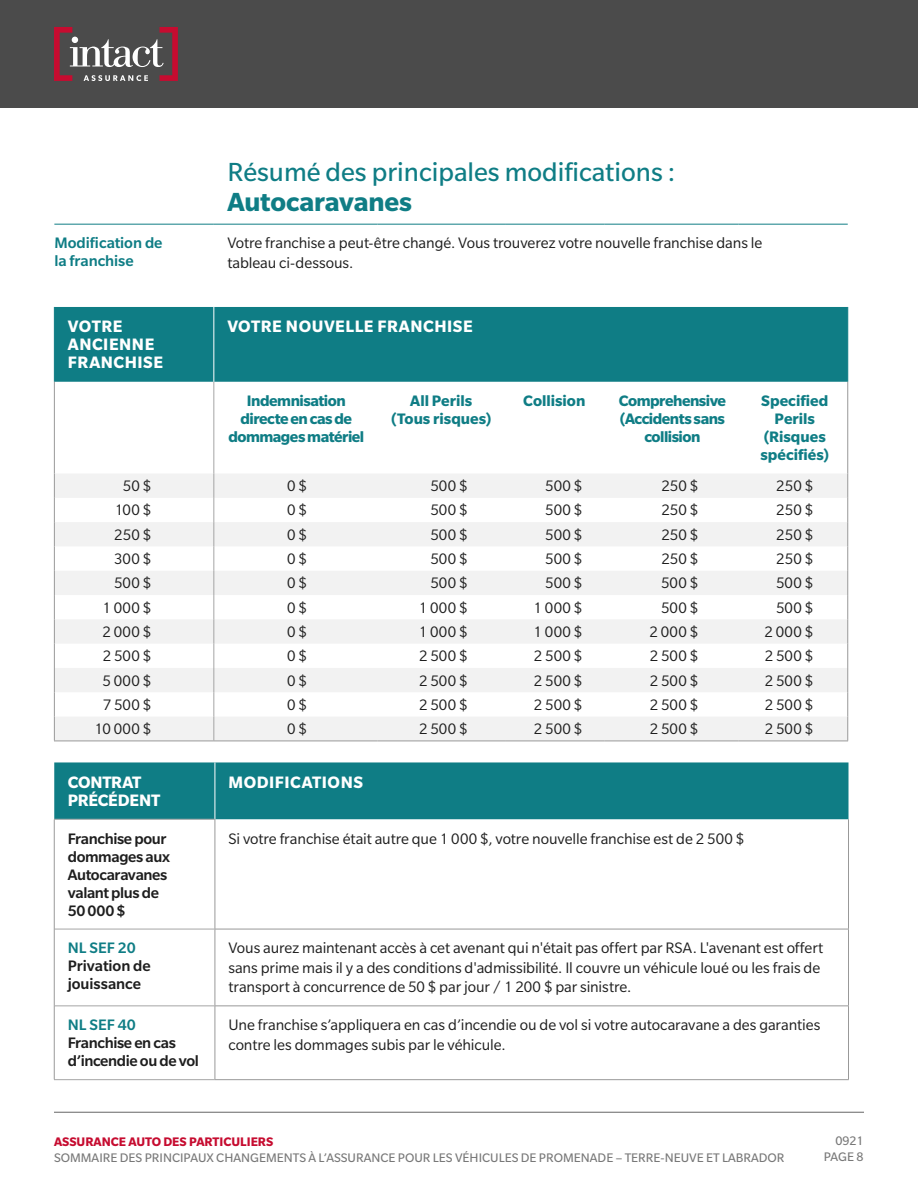
<style>
.page{position:relative;width:918px;height:1188px;background:#fff}
.page>*{position:absolute;margin:0;border:0;box-sizing:border-box;transform-origin:0 0}
.t1{font:28.5px "Slate Std";color:#0f7d85}
.Display{font:700 28.5px "Slate Std";letter-spacing:-.005em;color:#0f7d85}
.t2{font:700 18px/18px "Slate Std";letter-spacing:.03em;color:#fff}
.t3{font:700 18px/18px "Slate Std";letter-spacing:-.01em;color:#fff}
.Body{font:16.5px/19.5px "Slate Std";letter-spacing:-.005em;color:#1e1e1e}
.Subhead{font:500 16.5px/18px "Slate Std";letter-spacing:-.02em;color:#1e1e1e}
.Subhead_Bold{font:700 16.5px/18px "Slate Std";letter-spacing:-.03em;color:#0f7d85;text-align:center}
.Subhead_Bold-2{font:700 16.5px/18px "Slate Std";color:#0f7d85;text-align:center}
.Subhead-2{font:500 16.5px/18px "Slate Std";color:#0f7d85}
.t4{font:13.5px/16.2px "Slate Std";color:#787878;text-align:right}
.t5{font:700 13.5px "Slate Std";color:#c60c30}
.s1{color:#0f7d85}
</style>
<div class="page">
<div style="left:0;top:0;width:918px;height:108px;background:#4b4b4b"></div>
<hr style="left:54px;top:1112px;width:810px;height:1px;background:#666">
<svg style="left:54px;top:27px;width:124px;height:54px"></svg>
<div style="left:54px;top:762px;width:795px;height:57px;background:#0f7d85"></div>
<hr style="left:215px;top:762px;width:1px;height:57px;background:#fff">
<hr style="left:54px;top:819px;width:161px;height:1px;background:#a5a5a5">
<hr style="left:55px;top:929px;width:160px;height:1px;background:#a5a5a5">
<hr style="left:55px;top:1006px;width:160px;height:1px;background:#a5a5a5">
<hr style="left:54px;top:1079px;width:161px;height:1px;background:#a5a5a5">
<hr style="left:54px;top:820px;width:1px;height:109px;background:#999">
<hr style="left:215px;top:820px;width:1px;height:109px;background:#999">
<hr style="left:848px;top:819px;width:1px;height:110px;background:#999">
<hr style="left:54px;top:929px;width:1px;height:77px;background:#999">
<hr style="left:215px;top:929px;width:634px;height:1px;background:#999">
<hr style="left:215px;top:929px;width:1px;height:77px;background:#999">
<hr style="left:848px;top:929px;width:1px;height:77px;background:#999">
<hr style="left:54px;top:1006px;width:1px;height:73px;background:#999">
<hr style="left:215px;top:1006px;width:634px;height:1px;background:#999">
<hr style="left:215px;top:1006px;width:1px;height:73px;background:#999">
<hr style="left:848px;top:1006px;width:1px;height:73px;background:#999">
<hr style="left:215px;top:1079px;width:634px;height:1px;background:#999">
<div style="left:55px;top:307px;width:792px;height:75px;background:#0f7d85"></div>
<svg style="left:55px;top:474px;width:792px;height:267px;fill:#f2f2f2"></svg>
<hr style="left:213px;top:382px;width:1px;height:92px;background:#a5a5a5">
<svg style="left:213px;top:474px;width:1px;height:267px"></svg>
<hr style="left:54px;top:224px;width:160px;height:1px;background:#0f7d85">
<hr style="left:214px;top:224px;width:164px;height:1px;background:#0f7d85">
<hr style="left:378px;top:224px;width:128px;height:1px;background:#0f7d85">
<hr style="left:506px;top:224px;width:98px;height:1px;background:#0f7d85">
<hr style="left:604px;top:224px;width:135px;height:1px;background:#0f7d85">
<hr style="left:739px;top:224px;width:109px;height:1px;background:#0f7d85">
<hr style="left:54px;top:307px;width:1px;height:75px;background:#0f7d85">
<hr style="left:847px;top:307px;width:1px;height:75px;background:#0f7d85">
<hr style="left:54px;top:382px;width:1px;height:92px;background:#999">
<hr style="left:847px;top:382px;width:1px;height:92px;background:#999">
<svg style="left:54px;top:474px;width:1px;height:267px"></svg>
<svg style="left:847px;top:474px;width:1px;height:267px"></svg>
<hr style="left:54px;top:741px;width:160px;height:1px;background:#999">
<hr style="left:214px;top:741px;width:164px;height:1px;background:#999">
<hr style="left:378px;top:741px;width:128px;height:1px;background:#999">
<hr style="left:506px;top:741px;width:98px;height:1px;background:#999">
<hr style="left:604px;top:741px;width:135px;height:1px;background:#999">
<hr style="left:739px;top:741px;width:109px;height:1px;background:#999">
<hr style="left:213px;top:307px;width:1px;height:75px;background:#fff">
<p class="t1" style="left:227px;top:157px;width:449px">Résumé des principales modifications :</p>
<p class="Display" style="left:227px;top:186px;width:186px">Autocaravanes</p>
<p class="Subhead-2" style="left:54px;top:234px;width:110px">Modification de la franchise</p>
<p class="Body" style="left:227px;top:233px;width:537px">Votre franchise a peut-être changé. Vous trouverez votre nouvelle franchise dans le tableau ci-dessous.</p>
<h1 class="t2" style="left:68px;top:317px;width:97px">VOTRE<br>ANCIENNE<br>FRANCHISE</h1>
<h1 class="t2" style="left:227px;top:317px;width:247px">VOTRE NOUVELLE FRANCHISE</h1>
<p class="Subhead_Bold" style="left:228px;top:392px;width:137px">Indemnisation directe en cas de dommages matériel</p>
<p class="Subhead_Bold-2" style="left:391px;top:392px;width:102px">All Perils (Tous risques)</p>
<p class="Subhead_Bold-2" style="left:523px;top:392px;width:64px">Collision</p>
<p class="Subhead_Bold" style="left:619px;top:392px;width:109px">Comprehensive (Accidents sans collision</p>
<p class="Subhead_Bold-2" style="left:760px;top:392px;width:70px">Specified<br>Perils (Risques spécifiés)</p>
<p class="Body" style="left:123px;top:476px;width:30px">50 $</p>
<p class="Body" style="left:287px;top:476px;width:21px">0 $</p>
<p class="Body" style="left:430px;top:476px;width:39px">500 $</p>
<p class="Body" style="left:545px;top:476px;width:39px">500 $</p>
<p class="Body" style="left:661px;top:476px;width:38px">250 $</p>
<p class="Body" style="left:776px;top:476px;width:38px">250 $</p>
<p class="Body" style="left:115px;top:500px;width:38px">100 $</p>
<p class="Body" style="left:287px;top:500px;width:21px">0 $</p>
<p class="Body" style="left:430px;top:500px;width:39px">500 $</p>
<p class="Body" style="left:545px;top:500px;width:39px">500 $</p>
<p class="Body" style="left:661px;top:500px;width:38px">250 $</p>
<p class="Body" style="left:776px;top:500px;width:38px">250 $</p>
<p class="Body" style="left:114px;top:525px;width:38px">250 $</p>
<p class="Body" style="left:287px;top:525px;width:21px">0 $</p>
<p class="Body" style="left:430px;top:525px;width:39px">500 $</p>
<p class="Body" style="left:545px;top:525px;width:39px">500 $</p>
<p class="Body" style="left:661px;top:525px;width:38px">250 $</p>
<p class="Body" style="left:776px;top:525px;width:38px">250 $</p>
<p class="Body" style="left:114px;top:549px;width:39px">300 $</p>
<p class="Body" style="left:287px;top:549px;width:21px">0 $</p>
<p class="Body" style="left:430px;top:549px;width:39px">500 $</p>
<p class="Body" style="left:545px;top:549px;width:39px">500 $</p>
<p class="Body" style="left:661px;top:549px;width:38px">250 $</p>
<p class="Body" style="left:776px;top:549px;width:38px">250 $</p>
<p class="Body" style="left:114px;top:573px;width:39px">500 $</p>
<p class="Body" style="left:287px;top:573px;width:21px">0 $</p>
<p class="Body" style="left:430px;top:573px;width:39px">500 $</p>
<p class="Body" style="left:545px;top:573px;width:39px">500 $</p>
<p class="Body" style="left:661px;top:573px;width:39px">500 $</p>
<p class="Body" style="left:776px;top:573px;width:39px">500 $</p>
<p class="Body" style="left:102px;top:598px;width:50px">1 000 $</p>
<p class="Body" style="left:287px;top:598px;width:21px">0 $</p>
<p class="Body" style="left:419px;top:598px;width:50px">1 000 $</p>
<p class="Body" style="left:534px;top:598px;width:50px">1 000 $</p>
<p class="Body" style="left:661px;top:598px;width:39px">500 $</p>
<p class="Body" style="left:776px;top:598px;width:39px">500 $</p>
<p class="Body" style="left:102px;top:622px;width:50px">2 000 $</p>
<p class="Body" style="left:287px;top:622px;width:21px">0 $</p>
<p class="Body" style="left:419px;top:622px;width:50px">1 000 $</p>
<p class="Body" style="left:534px;top:622px;width:50px">1 000 $</p>
<p class="Body" style="left:649px;top:622px;width:50px">2 000 $</p>
<p class="Body" style="left:764px;top:622px;width:50px">2 000 $</p>
<p class="Body" style="left:103px;top:646px;width:50px">2 500 $</p>
<p class="Body" style="left:287px;top:646px;width:21px">0 $</p>
<p class="Body" style="left:419px;top:646px;width:50px">2 500 $</p>
<p class="Body" style="left:534px;top:646px;width:50px">2 500 $</p>
<p class="Body" style="left:650px;top:646px;width:50px">2 500 $</p>
<p class="Body" style="left:765px;top:646px;width:50px">2 500 $</p>
<p class="Body" style="left:102px;top:670px;width:50px">5 000 $</p>
<p class="Body" style="left:287px;top:670px;width:21px">0 $</p>
<p class="Body" style="left:419px;top:670px;width:50px">2 500 $</p>
<p class="Body" style="left:534px;top:670px;width:50px">2 500 $</p>
<p class="Body" style="left:650px;top:670px;width:50px">2 500 $</p>
<p class="Body" style="left:765px;top:670px;width:50px">2 500 $</p>
<p class="Body" style="left:103px;top:695px;width:50px">7 500 $</p>
<p class="Body" style="left:287px;top:695px;width:21px">0 $</p>
<p class="Body" style="left:419px;top:695px;width:50px">2 500 $</p>
<p class="Body" style="left:534px;top:695px;width:50px">2 500 $</p>
<p class="Body" style="left:650px;top:695px;width:50px">2 500 $</p>
<p class="Body" style="left:765px;top:695px;width:50px">2 500 $</p>
<p class="Body" style="left:95px;top:719px;width:58px">10 000 $</p>
<p class="Body" style="left:287px;top:719px;width:21px">0 $</p>
<p class="Body" style="left:419px;top:719px;width:50px">2 500 $</p>
<p class="Body" style="left:534px;top:719px;width:50px">2 500 $</p>
<p class="Body" style="left:650px;top:719px;width:50px">2 500 $</p>
<p class="Body" style="left:765px;top:719px;width:50px">2 500 $</p>
<h1 class="t3" style="left:68px;top:773px;width:94px">CONTRAT<br>PRÉCÉDENT</h1>
<h1 class="t2" style="left:228px;top:773px;width:136px">MODIFICATIONS</h1>
<p class="Subhead" style="left:68px;top:829px;width:104px">Franchise pour dommages aux<br>Autocaravanes valant plus de<br>50 000 $</p>
<p class="Body" style="left:228px;top:828px;width:517px">Si votre franchise était autre que 1 000 $, votre nouvelle franchise est de 2 500 $</p>
<p class="Subhead" style="left:68px;top:939px;width:85px"><span class="s1">NL SEF 20<br></span>Privation de jouissance</p>
<p class="Body" style="left:228px;top:938px;width:596px">Vous aurez maintenant accès à cet avenant qui n'était pas offert par RSA. L'avenant est offert sans prime mais il y a des conditions d'admissibilité. Il couvre un véhicule loué ou les frais de transport à concurrence de 50 $ par jour / 1 200 $ par sinistre.</p>
<p class="Subhead" style="left:68px;top:1016px;width:133px"><span class="s1">NL SEF 40<br></span>Franchise en cas d’incendie ou de vol</p>
<p class="Body" style="left:228px;top:1015px;width:594px">Une franchise s’appliquera en cas d’incendie ou de vol si votre autocaravane a des garanties contre les dommages subis par le véhicule.</p>
<p class="t5" style="left:54px;top:1135px;width:221px">ASSURANCE AUTO DES PARTICULIERS</p>
<p class="t4" style="left:54px;top:1150px;width:732px">SOMMAIRE DES PRINCIPAUX CHANGEMENTS À L’ASSURANCE POUR LES VÉHICULES DE PROMENADE – TERRE-NEUVE ET LABRADOR</p>
<p class="t4" style="left:824px;top:1132px;width:41px">0921<br>PAGE 8</p>
</div>
